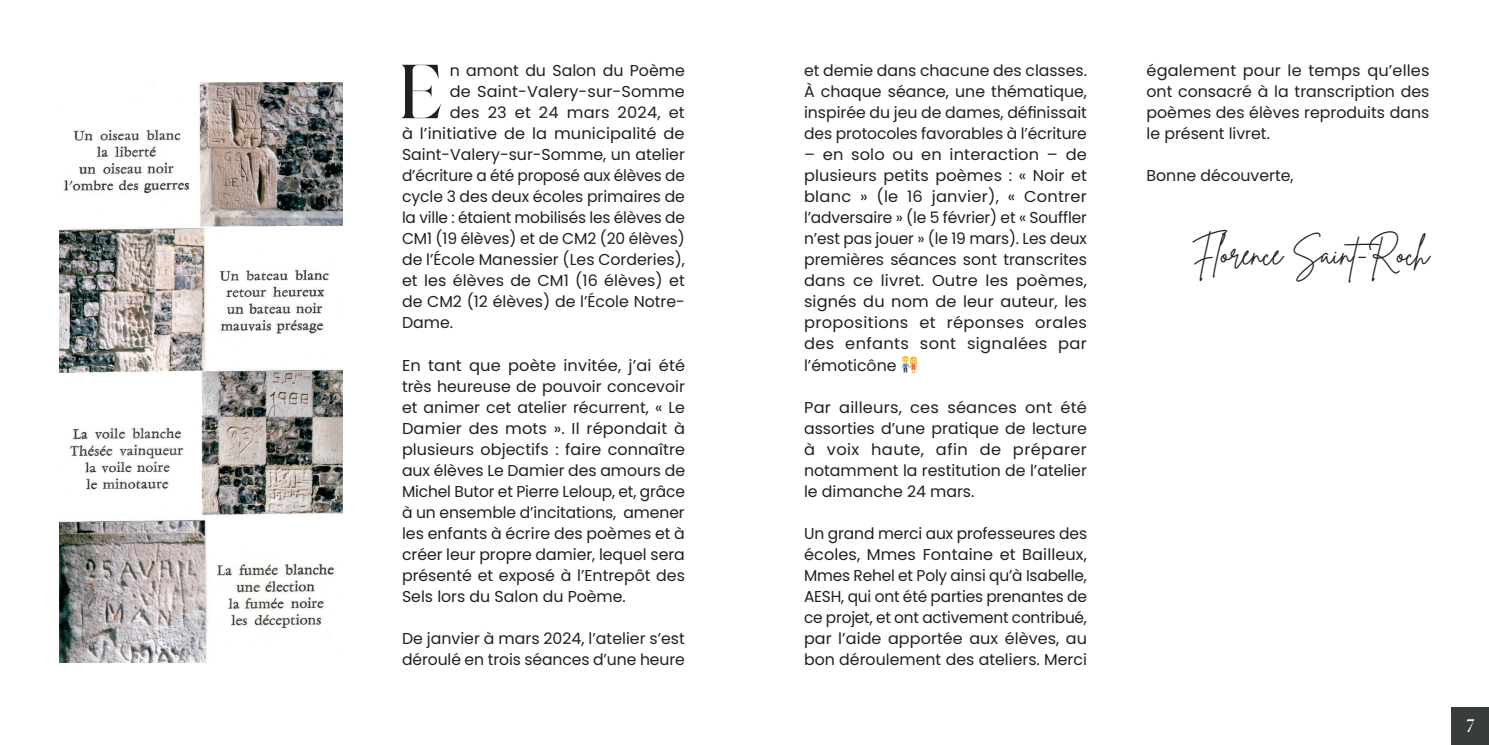
<style>
.page{position:relative;width:1489px;height:745px;background:#fff}
.page>*{position:absolute;margin:0;border:0;box-sizing:border-box;transform-origin:0 0}
.t1{font:73.85px "Adorage";color:#231f20}
.t2{font:31.5px "Brittany Signature";color:#231f20}
.t3{font:17.5px "Adorage";color:#fff}
.t4{font:15.75px/21px "Poppins";color:#231f20;text-align:justify}
</style>
<div class="page">
<img style="left:60px;top:82px;width:282px;height:580px">
<div style="left:1451px;top:707px;width:37px;height:37px;background:#363d3c"></div>
<h1 class="t1" style="left:400px;top:48px;width:44px">E</h1>
<p class="t4" style="left:449px;top:60px;width:237px">n amont du Salon du Poème</p>
<p class="t4" style="left:449px;top:81px;width:237px">de Saint-Valery-sur-Somme</p>
<p class="t4" style="left:449px;top:102px;width:236px">des 23 et 24 mars 2024, et</p>
<p class="t4" style="left:402px;top:123px;width:284px">à l’initiative de la municipalité de</p>
<p class="t4" style="left:402px;top:144px;width:284px">Saint-Valery-sur-Somme, un atelier</p>
<p class="t4" style="left:402px;top:165px;width:284px">d’écriture a été proposé aux élèves de</p>
<p class="t4" style="left:402px;top:186px;width:284px">cycle 3 des deux écoles primaires de</p>
<p class="t4" style="left:402px;top:207px;width:284px">la ville : étaient mobilisés les élèves de</p>
<p class="t4" style="left:402px;top:228px;width:284px">CM1 (19 élèves) et de CM2 (20 élèves)</p>
<p class="t4" style="left:402px;top:249px;width:284px">de l’École Manessier (Les Corderies),</p>
<p class="t4" style="left:402px;top:270px;width:284px">et les élèves de CM1 (16 élèves) et</p>
<p class="t4" style="left:402px;top:291px;width:284px">de CM2 (12 élèves) de l’École Notre-</p>
<p class="t4" style="left:402px;top:312px;width:53px">Dame.</p>
<p class="t4" style="left:402px;top:354px;width:284px">En tant que poète invitée, j’ai été très heureuse de pouvoir concevoir et animer cet atelier récurrent, « Le Damier des mots ». Il répondait à plusieurs objectifs : faire connaître aux élèves Le Damier des amours de Michel Butor et Pierre Leloup, et, grâce à un ensemble d’incitations, amener les enfants à écrire des poèmes et à créer leur propre damier, lequel sera présenté et exposé à l’Entrepôt des Sels lors du Salon du Poème.</p>
<p class="t4" style="left:402px;top:627px;width:284px">De janvier à mars 2024, l’atelier s’est déroulé en trois séances d’une heure</p>
<p class="t4" style="left:804px;top:60px;width:284px">et demie dans chacune des classes.<br>À chaque séance, une thématique, inspirée du jeu de dames, définissait des protocoles favorables à l’écriture</p>
<p class="t4" style="left:804px;top:144px;width:284px">– en solo ou en interaction – de plusieurs petits poèmes : « Noir et blanc » (le 16 janvier), « Contrer l’adversaire » (le 5 février) et « Souffler n’est pas jouer » (le 19 mars). Les deux premières séances sont transcrites dans ce livret. Outre les poèmes, signés du nom de leur auteur, les propositions et réponses orales des enfants sont signalées par l’émoticône</p>
<p class="t4" style="left:804px;top:396px;width:284px">Par ailleurs, ces séances ont été assorties d’une pratique de lecture à voix haute, afin de préparer notamment la restitution de l’atelier le dimanche 24 mars.</p>
<p class="t4" style="left:804px;top:522px;width:284px">Un grand merci aux professeures des écoles, Mmes Fontaine et Bailleux, Mmes Rehel et Poly ainsi qu’à Isabelle, AESH, qui ont été parties prenantes de ce projet, et ont activement contribué, par l’aide apportée aux élèves, au bon déroulement des ateliers. Merci</p>
<p class="t4" style="left:1146px;top:60px;width:284px">également pour le temps qu’elles ont consacré à la transcription des poèmes des élèves reproduits dans le présent livret.</p>
<p class="t4" style="left:1146px;top:165px;width:149px">Bonne découverte,</p>
<h2 class="t2" style="left:1190px;top:234px;width:240px">Florence Saint-Roch</h2>
<p class="t3" style="left:1465px;top:714px;width:10px">7</p>
</div>
